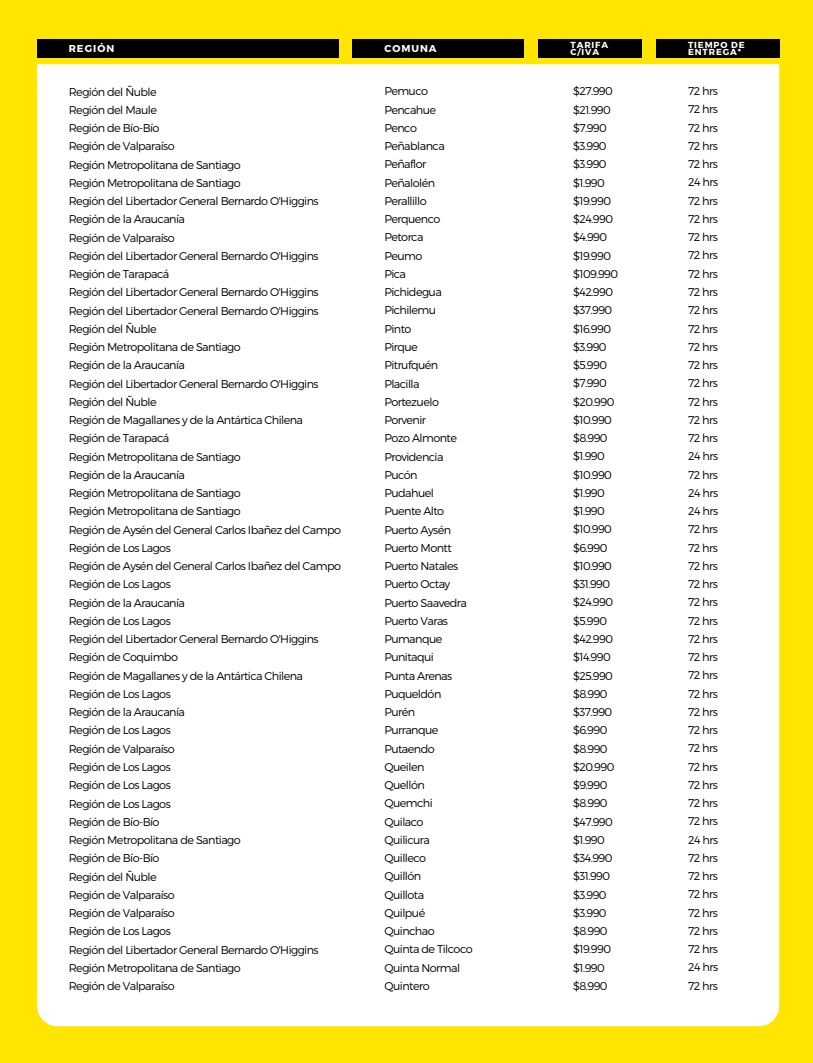
<style>
.page{position:relative;width:813px;height:1063px;background:#fff}
.page>*{position:absolute;margin:0;border:0;box-sizing:border-box;transform-origin:0 0}
.t1{font:11.25px/18.2px "Trueno Lt";letter-spacing:-.05em;color:#000}
.t2{font:10px "Trueno Bd";letter-spacing:.1em;color:#fff}
.t3{font:8.75px/7.5px "Trueno Bd";letter-spacing:.1em;color:#fff}
</style>
<div class="page">
<div style="left:0;top:0;width:812px;height:1062px;background:#ffe500"></div>
<div style="left:37px;top:64px;width:742px;height:962px;background:#fff"></div>
<div style="left:37px;top:39px;width:301px;height:18px;background:#000"></div>
<div style="left:352px;top:39px;width:172px;height:18px;background:#000"></div>
<div style="left:538px;top:39px;width:103px;height:18px;background:#000"></div>
<div style="left:655px;top:39px;width:124px;height:18px;background:#000"></div>
<p class="t2" style="left:69px;top:42px;width:47px">REGIÓN</p>
<p class="t2" style="left:384px;top:42px;width:54px">COMUNA</p>
<p class="t3" style="left:570px;top:41px;width:39px">TARIFA<br>C/IVA</p>
<p class="t3" style="left:688px;top:41px;width:58px">TIEMPO DE<br>ENTREGA*</p>
<p class="t1" style="left:69px;top:82px;width:274px">Región del Ñuble<br>Región del Maule<br>Región de Bío-Bío<br>Región de Valparaíso<br>Región Metropolitana de Santiago<br>Región Metropolitana de Santiago<br>Región del Libertador General Bernardo O'Higgins<br>Región de la Araucanía<br>Región de Valparaíso<br>Región del Libertador General Bernardo O'Higgins<br>Región de Tarapacá<br>Región del Libertador General Bernardo O'Higgins<br>Región del Libertador General Bernardo O'Higgins<br>Región del Ñuble<br>Región Metropolitana de Santiago<br>Región de la Araucanía<br>Región del Libertador General Bernardo O'Higgins<br>Región del Ñuble<br>Región de Magallanes y de la Antártica Chilena<br>Región de Tarapacá<br>Región Metropolitana de Santiago<br>Región de la Araucanía<br>Región Metropolitana de Santiago<br>Región Metropolitana de Santiago<br>Región de Aysén del General Carlos Ibañez del Campo<br>Región de Los Lagos<br>Región de Aysén del General Carlos Ibañez del Campo<br>Región de Los Lagos<br>Región de la Araucanía<br>Región de Los Lagos<br>Región del Libertador General Bernardo O'Higgins<br>Región de Coquimbo<br>Región de Magallanes y de la Antártica Chilena<br>Región de Los Lagos<br>Región de la Araucanía<br>Región de Los Lagos<br>Región de Valparaíso<br>Región de Los Lagos<br>Región de Los Lagos<br>Región de Los Lagos<br>Región de Bío-Bío<br>Región Metropolitana de Santiago<br>Región de Bío-Bío<br>Región del Ñuble<br>Región de Valparaíso<br>Región de Valparaíso<br>Región de Los Lagos<br>Región del Libertador General Bernardo O'Higgins<br>Región Metropolitana de Santiago<br>Región de Valparaíso</p>
<p class="t1" style="left:384px;top:82px;width:90px">Pemuco<br>Pencahue<br>Penco<br>Peñablanca<br>Peñaflor<br>Peñalolén<br>Perallillo<br>Perquenco<br>Petorca<br>Peumo<br>Pica<br>Pichidegua<br>Pichilemu<br>Pinto<br>Pirque<br>Pitrufquén<br>Placilla<br>Portezuelo<br>Porvenir<br>Pozo Almonte<br>Providencia<br>Pucón<br>Pudahuel<br>Puente Alto<br>Puerto Aysén<br>Puerto Montt<br>Puerto Natales<br>Puerto Octay<br>Puerto Saavedra<br>Puerto Varas<br>Pumanque<br>Punitaqui<br>Punta Arenas<br>Puqueldón<br>Purén<br>Purranque<br>Putaendo<br>Queilen<br>Quellón<br>Quemchi<br>Quilaco<br>Quilicura<br>Quilleco<br>Quillón<br>Quillota<br>Quilpué<br>Quinchao<br>Quinta de Tilcoco<br>Quinta Normal<br>Quintero</p>
<p class="t1" style="left:573px;top:82px;width:47px">$27.990 $21.990 $7.990 $3.990 $3.990 $1.990 $19.990 $24.990 $4.990 $19.990 $109.990 $42.990 $37.990 $16.990 $3.990 $5.990 $7.990 $20.990 $10.990 $8.990 $1.990 $10.990 $1.990 $1.990 $10.990 $6.990 $10.990 $31.990 $24.990 $5.990 $42.990 $14.990 $25.990 $8.990 $37.990 $6.990 $8.990 $20.990 $9.990 $8.990 $47.990 $1.990 $34.990 $31.990 $3.990 $3.990 $8.990 $19.990 $1.990 $8.990</p>
<p class="t1" style="left:688px;top:82px;width:32px;text-align:justify">72 hrs 72 hrs 72 hrs 72 hrs 72 hrs 24 hrs 72 hrs 72 hrs 72 hrs 72 hrs 72 hrs 72 hrs 72 hrs 72 hrs 72 hrs 72 hrs 72 hrs 72 hrs 72 hrs 72 hrs 24 hrs 72 hrs 24 hrs 24 hrs 72 hrs 72 hrs 72 hrs 72 hrs 72 hrs 72 hrs 72 hrs 72 hrs 72 hrs 72 hrs 72 hrs 72 hrs 72 hrs 72 hrs 72 hrs 72 hrs 72 hrs 24 hrs 72 hrs 72 hrs 72 hrs 72 hrs 72 hrs 72 hrs 24 hrs 72 hrs</p>
</div>
